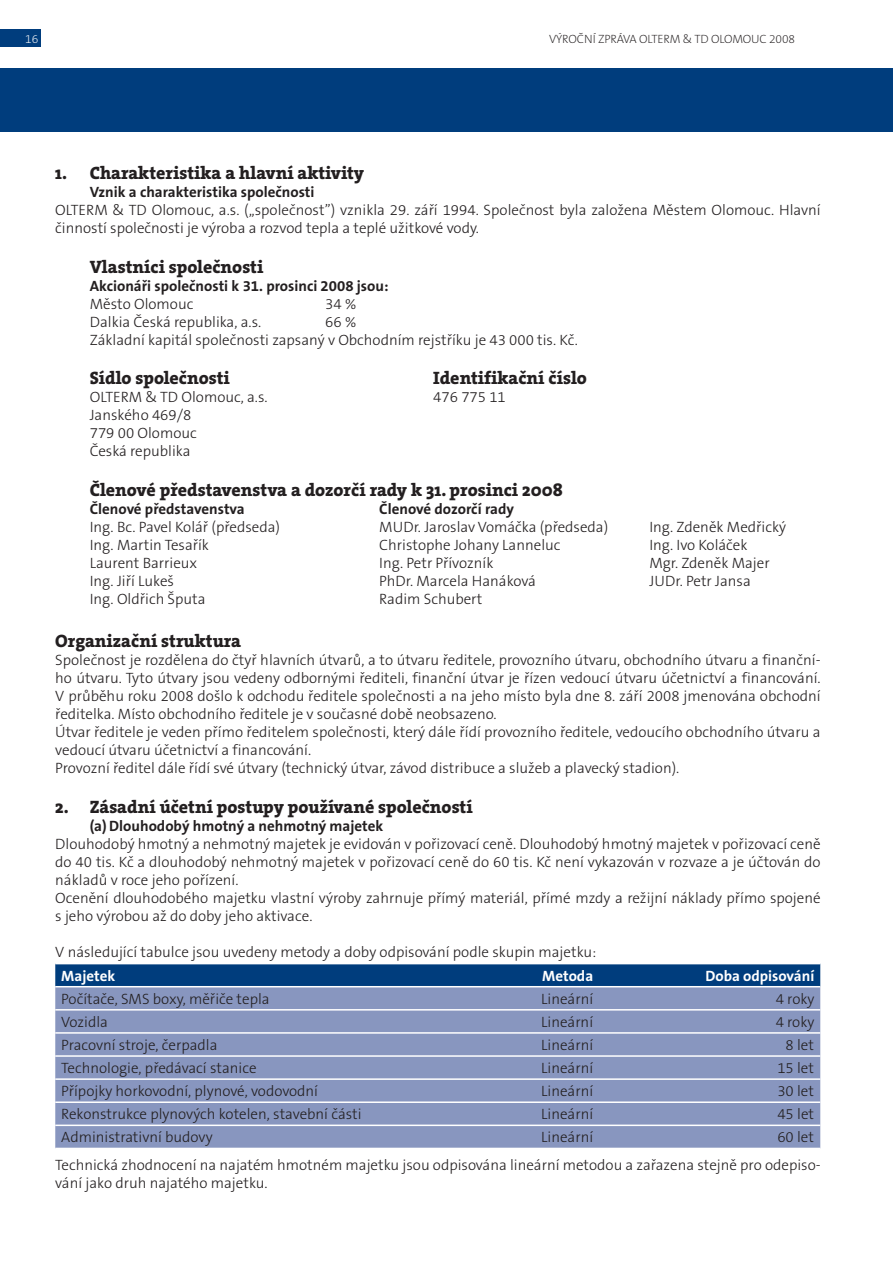
<style>
.page{position:relative;width:893px;height:1263px;background:#fff}
.page>*{position:absolute;margin:0;border:0;box-sizing:border-box;transform-origin:0 0}
.t1{font:18px "The Serif HP8 Ex Bld";color:#231f20}
.t2{font:300 15px/18px "The Sans OT3";color:#231f20}
.t3{font:700 15px "The Sans OT7";color:#231f20}
.t4{font:700 15px "The Sans OT7";color:#fff}
.t5{font:200 12px "The Sans OT2";letter-spacing:-.01em;color:#231f20}
.t6{font:200 12px "The Sans OT2";color:#fff}
</style>
<div class="page">
<div style="left:55px;top:964px;width:765px;height:22px;background:#003d7d"></div>
<div style="left:55px;top:987px;width:765px;height:161px;background:#8896bf"></div>
<hr style="left:55px;top:1009px;width:765px;height:1px;background:#fff">
<hr style="left:55px;top:1032px;width:765px;height:2px;background:#fff">
<hr style="left:55px;top:1055px;width:765px;height:2px;background:#fff">
<hr style="left:55px;top:1078px;width:765px;height:2px;background:#fff">
<hr style="left:55px;top:1101px;width:765px;height:2px;background:#fff">
<hr style="left:55px;top:1124px;width:765px;height:2px;background:#fff">
<div style="left:0;top:30px;width:40px;height:17px;background:#003d7d"></div>
<div style="left:0;top:68px;width:893px;height:64px;background:#003d7d"></div>
<p class="t6" style="left:25px;top:34px;width:15px">16</p>
<p class="t5" style="left:549px;top:34px;width:248px">VÝROČNÍ ZPRÁVA OLTERM &amp; TD OLOMOUC 2008</p>
<p class="t1" style="left:55px;top:166px;width:310px">1. Charakteristika a hlavní aktivity</p>
<p class="t3" style="left:90px;top:186px;width:226px">Vznik a charakteristika společnosti</p>
<p class="t2" style="left:55px;top:203px;width:767px">OLTERM &amp; TD Olomouc, a.s. („společnost”) vznikla 29. září 1994. Společnost byla založena Městem Olomouc. Hlavní činností společnosti je výroba a rozvod tepla a teplé užitkové vody.</p>
<p class="t1" style="left:90px;top:260px;width:175px">Vlastníci společnosti</p>
<p class="t3" style="left:90px;top:280px;width:300px">Akcionáři společnosti k 31. prosinci 2008 jsou:</p>
<p class="t2" style="left:90px;top:296px;width:105px">Město Olomouc</p>
<p class="t2" style="left:325px;top:296px;width:32px">34 %</p>
<p class="t2" style="left:90px;top:314px;width:173px">Dalkia Česká republika, a.s.</p>
<p class="t2" style="left:90px;top:314px;width:489px;text-indent:236px">66 %<br>Základní kapitál společnosti zapsaný v Obchodním rejstříku je 43 000 tis. Kč.</p>
<p class="t1" style="left:90px;top:371px;width:142px">Sídlo společnosti</p>
<p class="t1" style="left:433px;top:371px;width:155px">Identifikační číslo</p>
<p class="t2" style="left:90px;top:390px;width:179px">OLTERM &amp; TD Olomouc, a.s.</p>
<p class="t2" style="left:433px;top:390px;width:74px">476 775 11</p>
<p class="t2" style="left:90px;top:408px;width:109px">Janského 469/8<br>779 00 Olomouc<br>Česká republika</p>
<p class="t1" style="left:90px;top:483px;width:475px">Členové představenstva a dozorčí rady k 31. prosinci 2008</p>
<p class="t3" style="left:90px;top:503px;width:156px">Členové představenstva</p>
<p class="t3" style="left:379px;top:503px;width:136px">Členové dozorčí rady</p>
<p class="t2" style="left:90px;top:519px;width:192px">Ing. Bc. Pavel Kolář (předseda)</p>
<p class="t2" style="left:379px;top:519px;width:230px">MUDr. Jaroslav Vomáčka (předseda)</p>
<p class="t2" style="left:649px;top:519px;width:138px">Ing. Zdeněk Medřický</p>
<p class="t2" style="left:90px;top:537px;width:121px">Ing. Martin Tesařík</p>
<p class="t2" style="left:379px;top:537px;width:183px">Christophe Johany Lanneluc</p>
<p class="t2" style="left:649px;top:537px;width:100px">Ing. Ivo Koláček</p>
<p class="t2" style="left:90px;top:555px;width:109px">Laurent Barrieux</p>
<p class="t2" style="left:379px;top:555px;width:116px">Ing. Petr Přívozník</p>
<p class="t2" style="left:649px;top:555px;width:122px">Mgr. Zdeněk Majer</p>
<p class="t2" style="left:90px;top:573px;width:86px">Ing. Jiří Lukeš</p>
<p class="t2" style="left:379px;top:573px;width:158px">PhDr. Marcela Hanáková</p>
<p class="t2" style="left:649px;top:573px;width:103px">JUDr. Petr Jansa</p>
<p class="t2" style="left:90px;top:591px;width:117px">Ing. Oldřich Šputa</p>
<p class="t2" style="left:379px;top:591px;width:105px">Radim Schubert</p>
<p class="t1" style="left:55px;top:634px;width:187px">Organizační struktura</p>
<p class="t2" style="left:55px;top:653px;width:767px">Společnost je rozdělena do čtyř hlavních útvarů, a to útvaru ředitele, provozního útvaru, obchodního útvaru a finanční&shy;ho útvaru. Tyto útvary jsou vedeny odbornými řediteli, finanční útvar je řízen vedoucí útvaru účetnictví a financování.<br>V průběhu roku 2008 došlo k odchodu ředitele společnosti a na jeho místo byla dne 8. září 2008 jmenována obchodní ředitelka. Místo obchodního ředitele je v současné době neobsazeno.<br>Útvar ředitele je veden přímo ředitelem společnosti, který dále řídí provozního ředitele, vedoucího obchodního útvaru a vedoucí útvaru účetnictví a financování.<br>Provozní ředitel dále řídí své útvary (technický útvar, závod distribuce a služeb a plavecký stadion).</p>
<p class="t1" style="left:55px;top:800px;width:419px">2. Zásadní účetní postupy používané společností</p>
<p class="t3" style="left:90px;top:820px;width:295px">(a) Dlouhodobý hmotný a nehmotný majetek</p>
<p class="t2" style="left:55px;top:836px;width:767px">Dlouhodobý hmotný a nehmotný majetek je evidován v pořizovací ceně. Dlouhodobý hmotný majetek v pořizovací ceně do 40 tis. Kč a dlouhodobý nehmotný majetek v pořizovací ceně do 60 tis. Kč není vykazován v rozvaze a je účtován do nákladů v roce jeho pořízení.<br>Ocenění dlouhodobého majetku vlastní výroby zahrnuje přímý materiál, přímé mzdy a režijní náklady přímo spojené s jeho výrobou až do doby jeho aktivace.</p>
<p class="t2" style="left:55px;top:944px;width:543px">V následující tabulce jsou uvedeny metody a doby odpisování podle skupin majetku:</p>
<p class="t4" style="left:61px;top:970px;width:56px">Majetek</p>
<p class="t4" style="left:542px;top:970px;width:53px">Metoda</p>
<p class="t4" style="left:705px;top:970px;width:110px">Doba odpisování</p>
<p class="t2" style="left:61px;top:991px;width:210px">Počítače, SMS boxy, měřiče tepla</p>
<p class="t2" style="left:541px;top:991px;width:54px">Lineární</p>
<p class="t2" style="left:776px;top:991px;width:40px">4 roky</p>
<p class="t2" style="left:61px;top:1014px;width:48px">Vozidla</p>
<p class="t2" style="left:541px;top:1014px;width:54px">Lineární</p>
<p class="t2" style="left:776px;top:1014px;width:40px">4 roky</p>
<p class="t2" style="left:61px;top:1037px;width:158px">Pracovní stroje, čerpadla</p>
<p class="t2" style="left:541px;top:1037px;width:54px">Lineární</p>
<p class="t2" style="left:786px;top:1037px;width:30px">8 let</p>
<p class="t2" style="left:61px;top:1061px;width:197px">Technologie, předávací stanice</p>
<p class="t2" style="left:541px;top:1061px;width:54px">Lineární</p>
<p class="t2" style="left:777px;top:1061px;width:38px">15 let</p>
<p class="t2" style="left:61px;top:1084px;width:258px">Přípojky horkovodní, plynové, vodovodní</p>
<p class="t2" style="left:541px;top:1084px;width:54px">Lineární</p>
<p class="t2" style="left:777px;top:1084px;width:38px">30 let</p>
<p class="t2" style="left:61px;top:1107px;width:302px">Rekonstrukce plynových kotelen, stavební části</p>
<p class="t2" style="left:541px;top:1107px;width:54px">Lineární</p>
<p class="t2" style="left:777px;top:1107px;width:38px">45 let</p>
<p class="t2" style="left:61px;top:1130px;width:153px">Administrativní budovy</p>
<p class="t2" style="left:541px;top:1130px;width:54px">Lineární</p>
<p class="t2" style="left:55px;top:1125px;width:767px;line-height:27.3px;text-indent:722px">60 let<br>Technická zhodnocení na najatém hmotném majetku jsou odpisována lineární metodou a zařazena stejně pro odepiso-</p>
<p class="t2" style="left:55px;top:1175px;width:214px">vání jako druh najatého majetku.</p>
</div>
